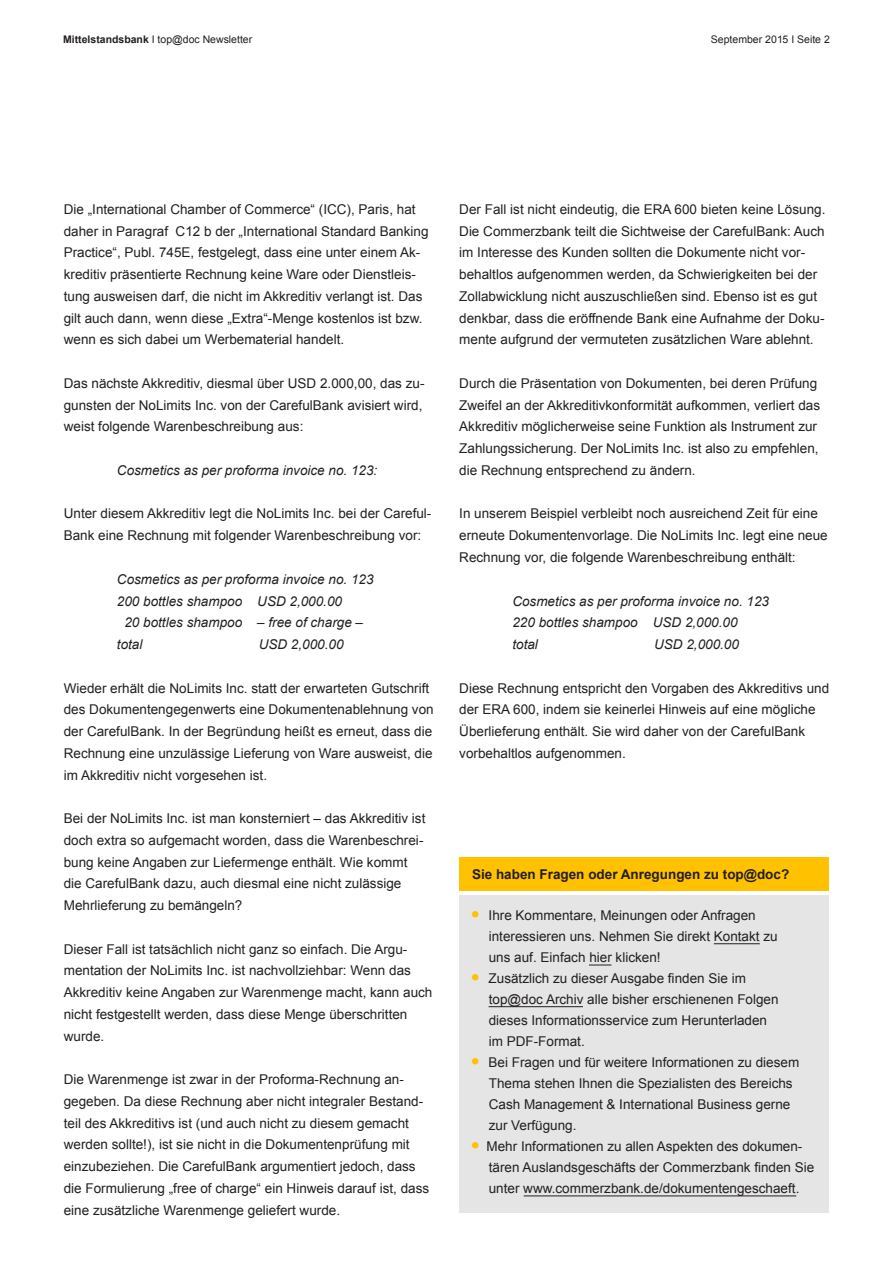
<style>
.page{position:relative;width:893px;height:1263px;background:#fff}
.page>*{position:absolute;margin:0;border:0;box-sizing:border-box;transform-origin:0 0}
.t1{font:13.5px/21.8px "Arial";color:#231f20}
.t2{font:italic 13.5px "Arial";color:#231f20}
.t3{font:700 13.5px "Arial";color:#231f20}
.t4{font:10.5px "Arial";color:#231f20}
.s1{font-weight:700}
.s2{font-family:"Commerzbank Compatil Fact";font-size:27px;color:#ffc100}
</style>
<div class="page">
<div style="left:459px;top:857px;width:370px;height:33px;background:#ffc100"></div>
<div style="left:459px;top:895px;width:370px;height:318px;background:#e5e5e5"></div>
<hr style="left:714px;top:943px;width:46px;height:1px;background:#231f20">
<svg style="left:589px;top:965px;width:22px;height:1px"></svg>
<hr style="left:489px;top:1006px;width:94px;height:1px;background:#231f20">
<hr style="left:524px;top:1196px;width:272px;height:1px;background:#231f20">
<p class="t4" style="left:63px;top:32px;width:191px"><span class="s1">Mittelstandsbank</span> I top@doc Newsletter</p>
<p class="t4" style="left:711px;top:32px;width:120px">September 2015 I Seite 2</p>
<p class="t1" style="left:64px;top:198px;width:366px">Die „International Chamber of Commerce“ (ICC), Paris, hat daher in Paragraf C12 b der „International Standard Banking Practice“, Publ. 745E, festgelegt, dass eine unter einem Ak&shy;kreditiv präsentierte Rechnung keine Ware oder Dienstleis&shy;tung ausweisen darf, die nicht im Akkreditiv verlangt ist. Das gilt auch dann, wenn diese „Extra“-Menge kostenlos ist bzw. wenn es sich dabei um Werbematerial handelt.</p>
<p class="t1" style="left:64px;top:372px;width:362px">Das nächste Akkreditiv, diesmal über USD 2.000,00, das zu&shy;gunsten der NoLimits Inc. von der CarefulBank avisiert wird, weist folgende Warenbeschreibung aus:</p>
<p class="t2" style="left:117px;top:461px;width:262px">Cosmetics as per proforma invoice no. 123:</p>
<p class="t1" style="left:64px;top:503px;width:369px">Unter diesem Akkreditiv legt die NoLimits Inc. bei der Careful-<br>Bank eine Rechnung mit folgender Warenbeschreibung vor:</p>
<p class="t2" style="left:117px;top:570px;width:258px">Cosmetics as per proforma invoice no. 123</p>
<p class="t2" style="left:117px;top:592px;width:227px">200 bottles shampoo USD 2,000.00</p>
<p class="t2" style="left:124px;top:614px;width:240px">20 bottles shampoo – free of charge –</p>
<p class="t2" style="left:117px;top:635px;width:27px">total</p>
<p class="t2" style="left:259px;top:635px;width:86px">USD 2,000.00</p>
<p class="t1" style="left:64px;top:677px;width:371px">Wieder erhält die NoLimits Inc. statt der erwarteten Gutschrift des Dokumentengegenwerts eine Dokumentenablehnung von der CarefulBank. In der Begründung heißt es erneut, dass die Rechnung eine unzulässige Lieferung von Ware ausweist, die im Akkreditiv nicht vorgesehen ist.</p>
<p class="t1" style="left:64px;top:807px;width:363px">Bei der NoLimits Inc. ist man konsterniert – das Akkreditiv ist doch extra so aufgemacht worden, dass die Warenbeschrei&shy;bung keine Angaben zur Liefermenge enthält. Wie kommt die CarefulBank dazu, auch diesmal eine nicht zulässige Mehrlieferung zu bemängeln?</p>
<p class="t1" style="left:64px;top:938px;width:370px">Dieser Fall ist tatsächlich nicht ganz so einfach. Die Argu&shy;mentation der NoLimits Inc. ist nachvollziehbar: Wenn das Akkreditiv keine Angaben zur Warenmenge macht, kann auch nicht festgestellt werden, dass diese Menge überschritten wurde.</p>
<p class="t1" style="left:64px;top:1068px;width:367px">Die Warenmenge ist zwar in der Proforma-Rechnung an&shy;gegeben. Da diese Rechnung aber nicht integraler Bestand&shy;teil des Akkreditivs ist (und auch nicht zu diesem gemacht werden sollte!), ist sie nicht in die Dokumentenprüfung mit einzubeziehen. Die CarefulBank argumentiert jedoch, dass die Formulierung „free of charge“ ein Hinweis darauf ist, dass eine zusätzliche Warenmenge geliefert wurde.</p>
<p class="t1" style="left:459px;top:198px;width:368px">Der Fall ist nicht eindeutig, die ERA 600 bieten keine Lösung.<br>Die Commerzbank teilt die Sichtweise der CarefulBank: Auch im Interesse des Kunden sollten die Dokumente nicht vor&shy;behaltlos aufgenommen werden, da Schwierigkeiten bei der Zollabwicklung nicht auszuschließen sind. Ebenso ist es gut denkbar, dass die eröffnende Bank eine Aufnahme der Doku&shy;mente aufgrund der vermuteten zusätzlichen Ware ablehnt.</p>
<p class="t1" style="left:459px;top:372px;width:362px">Durch die Präsentation von Dokumenten, bei deren Prüfung Zweifel an der Akkreditivkonformität aufkommen, verliert das Akkreditiv möglicherweise seine Funktion als Instrument zur Zahlungssicherung. Der NoLimits Inc. ist also zu empfehlen, die Rechnung entsprechend zu ändern.</p>
<p class="t1" style="left:459px;top:503px;width:370px">In unserem Beispiel verbleibt noch ausreichend Zeit für eine erneute Dokumentenvorlage. Die NoLimits Inc. legt eine neue<br>Rechnung vor, die folgende Warenbeschreibung enthält:</p>
<p class="t2" style="left:512px;top:592px;width:258px">Cosmetics as per proforma invoice no. 123</p>
<p class="t2" style="left:512px;top:614px;width:227px">220 bottles shampoo USD 2,000.00</p>
<p class="t2" style="left:512px;top:635px;width:27px">total</p>
<p class="t2" style="left:654px;top:635px;width:86px">USD 2,000.00</p>
<p class="t1" style="left:459px;top:677px;width:371px">Diese Rechnung entspricht den Vorgaben des Akkreditivs und der ERA 600, indem sie keinerlei Hinweis auf eine mögliche Überlieferung enthält. Sie wird daher von der CarefulBank vorbehaltlos aufgenommen.</p>
<p class="t3" style="left:472px;top:866px;width:319px">Sie haben Fragen oder Anregungen zu top@doc?</p>
<p class="t1" style="left:489px;top:905px;width:290px;line-height:21px;text-indent:-21px"><span class="s2">•</span> Ihre Kommentare, Meinungen oder Anfragen interessieren uns. Nehmen Sie direkt Kontakt zu uns auf. Einfach hier klicken!</p>
<p class="t1" style="left:489px;top:968px;width:291px;line-height:21px;text-indent:-21px"><span class="s2">•</span> Zusätzlich zu dieser Ausgabe finden Sie im top@doc Archiv alle bisher erschienenen Folgen dieses Informationsservice zum Herunterladen im PDF-Format.</p>
<p class="t1" style="left:489px;top:1052px;width:312px;line-height:21px;text-indent:-21px"><span class="s2">•</span> Bei Fragen und für weitere Informationen zu diesem Thema stehen Ihnen die Spezialisten des Bereichs Cash Management &amp; International Business gerne zur Verfügung.</p>
<p class="t1" style="left:489px;top:1136px;width:327px;line-height:21px;text-indent:-21px"><span class="s2">•</span> Mehr Informationen zu allen Aspekten des dokumen&shy;tären Auslandsgeschäfts der Commerzbank finden Sie unter www.commerzbank.de/dokumentengeschaeft.</p>
</div>
